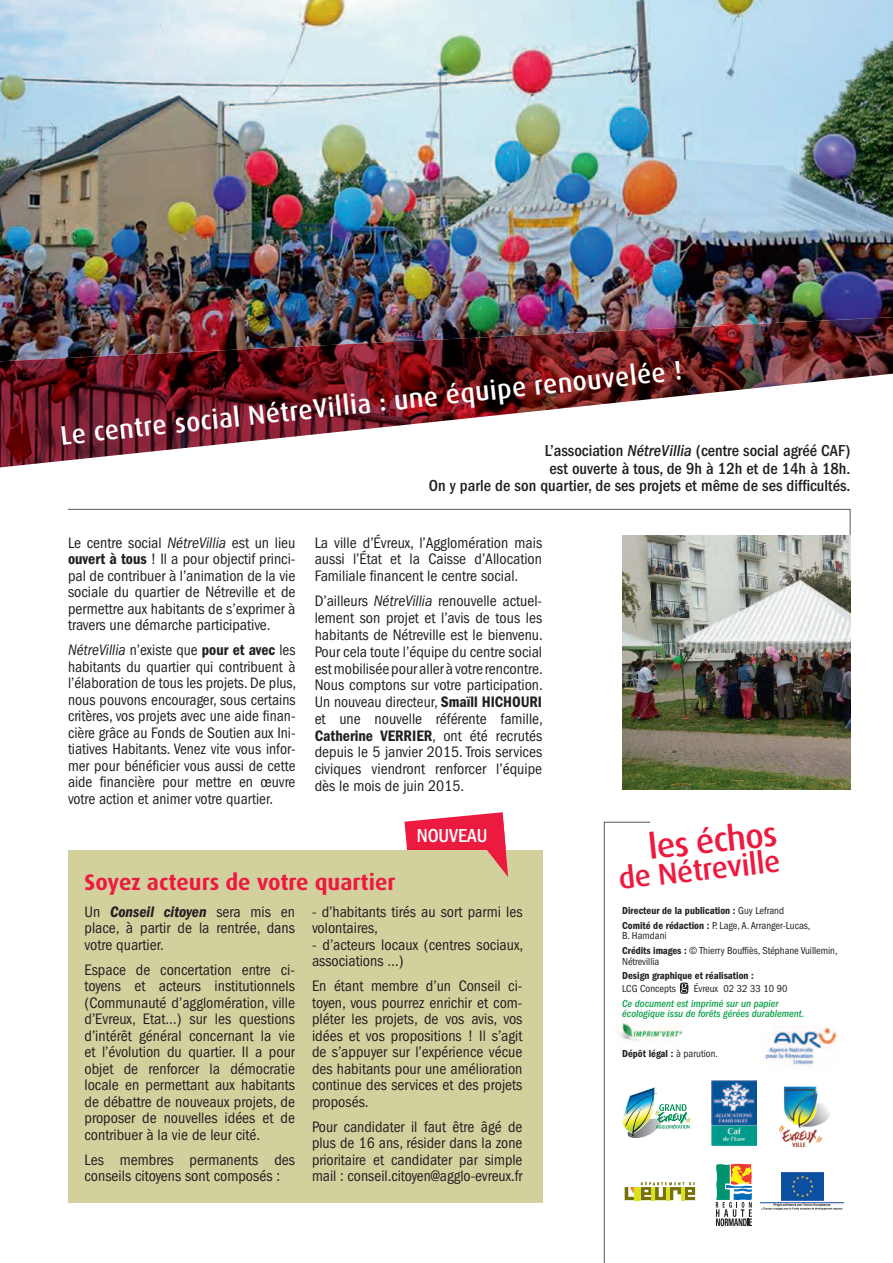
<style>
.page{position:relative;width:893px;height:1263px;background:#fff}
.page>*{position:absolute;margin:0;border:0;box-sizing:border-box;transform-origin:0 0}
.t1{font:500 34.35px "Dax";color:#ed1a40}
.t2{font:500 30.15px "Dax";color:#ed1a40}
.t3{font:500 27px "Dax";color:#fff}
.t4{font:700 22.5px "Dax";color:#ed1a40}
.t5{font:500 condensed 19.5px "Franklin Gothic";color:#fff}
.t6{font:500 condensed 16.5px/17.2px "Franklin Gothic";color:#231f20;text-align:right}
.t7{font:condensed 15.75px/16.5px "Franklin Gothic";color:#231f20;text-align:justify}
.t8{font:600 condensed 10.5px/14.7px "Franklin Gothic";color:#231f20}
.t9{font:condensed 10.5px/14.7px "Franklin Gothic";letter-spacing:-.005em;color:#231f20}
.t10{font:italic 500 condensed 10.5px/10.5px "Franklin Gothic";color:#0da14a}
.s1{font-style:italic}
.s2{font-weight:600}
.s3{font-weight:600;font-style:italic}
.s4{font-weight:400}
</style>
<div class="page">
<img style="left:0;top:0;width:893px;height:317px">
<img style="left:0;top:317px;width:893px;height:150px">
<img style="left:779px;top:1087px;width:51px;height:59px">
<img style="left:712px;top:1080px;width:44px;height:65px">
<svg style="left:604px;top:822px;width:91px;height:441px"></svg>
<div style="left:634px;top:1187px;width:7px;height:13px;background:#dbe11e"></div>
<hr style="left:666px;top:1187px;width:4px;height:13px;background:#dbe11e">
<img style="left:764px;top:1026px;width:73px;height:40px">
<img style="left:781px;top:1172px;width:42px;height:29px">
<img style="left:761px;top:1202px;width:83px;height:8px">
<svg style="left:716px;top:1164px;width:36px;height:62px"></svg>
<svg style="left:68px;top:509px;width:782px;height:27px"></svg>
<div style="left:68px;top:850px;width:474px;height:353px;background:#d2d19e"></div>
<svg style="left:404px;top:812px;width:104px;height:65px"></svg>
<img style="left:622px;top:536px;width:228px;height:254px">
<h3 class="t3" style="left:59px;top:420px;width:626px;rotate:-6deg">Le centre social NétreVillia : une équipe renouvelée !</h3>
<p class="t6" style="left:429px;top:442px;width:423px">L’association <span class="s1">NétreVillia</span> (centre social agréé CAF)<br>est ouverte à tous, de 9h à 12h et de 14h à 18h.<br>On y parle de son quartier, de ses projets et même de ses difficultés.</p>
<p class="t7" style="left:68px;top:534px;width:229px">Le centre social <span class="s1">NétreVillia</span> est un lieu <span class="s2">ouvert à tous</span> ! Il a pour objectif princi&shy;pal de contribuer à l’animation de la vie sociale du quartier de Nétreville et de permettre aux habitants de s’exprimer à travers une démarche participative.</p>
<p class="t7" style="left:68px;top:642px;width:230px"><span class="s1">NétreVillia</span> n’existe que <span class="s2">pour et avec</span> les habitants du quartier qui contribuent à l’élaboration de tous les projets. De plus, nous pouvons encourager, sous certains critères, vos projets avec une aide finan&shy;cière grâce au Fonds de Soutien aux Ini&shy;tiatives Habitants. Venez vite vous infor&shy;mer pour bénéficier vous aussi de cette aide financière pour mettre en œuvre votre action et animer votre quartier.</p>
<p class="t7" style="left:315px;top:534px;width:229px">La ville d’Évreux, l’Agglomération mais aussi l’État et la Caisse d’Allocation Familiale financent le centre social.</p>
<p class="t7" style="left:315px;top:593px;width:230px">D’ailleurs <span class="s1">NétreVillia</span> renouvelle actuel&shy;lement son projet et l’avis de tous les habitants de Nétreville est le bienvenu.<br>Pour cela toute l’équipe du centre social est mobilisée pour aller à votre rencontre.<br>Nous comptons sur votre participation.<br>Un nouveau directeur, <span class="s2">Smaïll HICHOURI </span>et une nouvelle référente famille, <span class="s2">Catherine VERRIER</span>, ont été recrutés depuis le 5 janvier 2015. Trois services civiques viendront renforcer l’équipe dès le mois de juin 2015.</p>
<p class="t5" style="left:417px;top:824px;width:72px">NOUVEAU</p>
<h3 class="t4" style="left:85px;top:869px;width:313px">Soyez acteurs de votre quartier</h3>
<p class="t7" style="left:85px;top:903px;width:212px">Un <span class="s3">Conseil citoyen</span> sera mis en place, à partir de la rentrée, dans votre quartier.</p>
<p class="t7" style="left:85px;top:961px;width:212px">Espace de concertation entre ci&shy;toyens et acteurs institutionnels (Communauté d’agglomération, ville d’Evreux, Etat…) sur les questions d’intérêt général concernant la vie et l’évolution du quartier. Il a pour objet de renforcer la démocratie locale en permettant aux habitants de débattre de nouveaux projets, de proposer de nouvelles idées et de contribuer à la vie de leur cité.</p>
<p class="t7" style="left:85px;top:1151px;width:212px">Les membres permanents des conseils citoyens sont composés :</p>
<p class="t7" style="left:312px;top:903px;width:212px">- d’habitants tirés au sort parmi les volontaires,</p>
<p class="t7" style="left:312px;top:936px;width:213px">- d’acteurs locaux (centres sociaux, associations …)</p>
<p class="t7" style="left:312px;top:978px;width:212px">En étant membre d’un Conseil ci&shy;toyen, vous pourrez enrichir et com&shy;pléter les projets, de vos avis, vos idées et vos propositions ! Il s’agit de s’appuyer sur l’expérience vécue des habitants pour une amélioration continue des services et des projets proposés.</p>
<p class="t7" style="left:312px;top:1118px;width:212px">Pour candidater il faut être âgé de plus de 16 ans, résider dans la zone prioritaire et candidater par simple mail : conseil.citoyen@agglo-evreux.fr</p>
<h1 class="t1" style="left:647px;top:828px;width:131px;rotate:-6deg">les échos</h1>
<h2 class="t2" style="left:617px;top:861px;width:164px;rotate:-6deg">de Nétreville</h2>
<p class="t8" style="left:622px;top:903px;width:190px">Directeur de la publication : <span class="s4">Guy Lefrand<br></span>Comité de rédaction : <span class="s4">P. Lage, A. Arranger-Lucas,</span></p>
<p class="t9" style="left:622px;top:928px;width:217px">B. Hamdani<br><span class="s2">Crédits images :</span> © Thierry Bouffiès, Stéphane Vuillemin,</p>
<p class="t9" style="left:622px;top:954px;width:39px">Nétrevillia</p>
<p class="t8" style="left:622px;top:968px;width:133px">Design graphique et réalisation :</p>
<p class="t9" style="left:622px;top:981px;width:55px">LCG Concepts</p>
<p class="t9" style="left:694px;top:981px;width:95px">Évreux 02 32 33 10 90</p>
<p class="t10" style="left:622px;top:998px;width:184px">Ce document est imprimé sur un papier écologique issu de forêts gérées durablement.</p>
<p class="t8" style="left:622px;top:1046px;width:97px">Dépôt légal : <span class="s4">à parution.</span></p>
</div>
